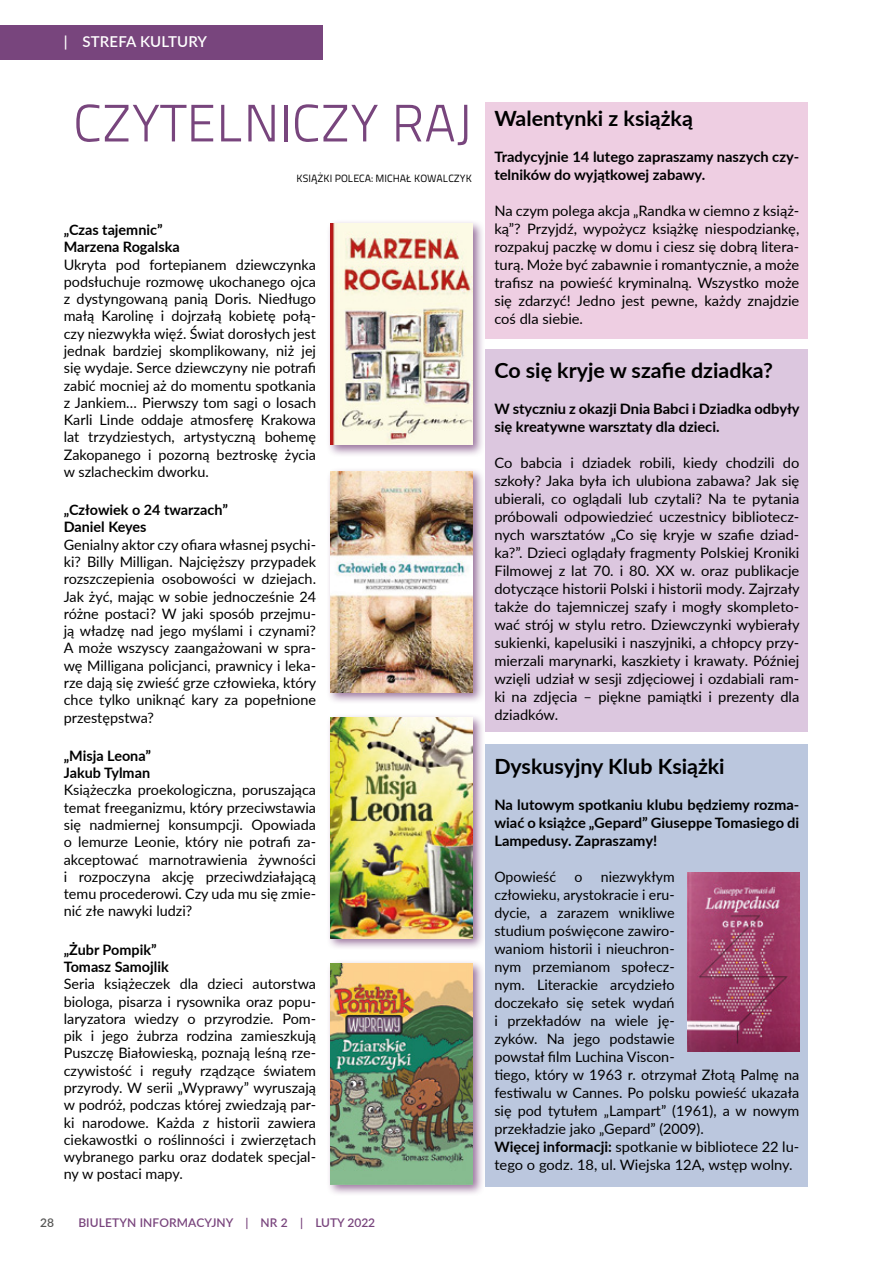
<style>
.page{position:relative;width:893px;height:1263px;background:#fff}
.page>*{position:absolute;margin:0;border:0;box-sizing:border-box;transform-origin:0 0}
.t1{font:300 52.5px "Titillium Text 22 L";color:#78457d}
.t2{font:700 21px "Lato";color:#000}
.t3{font:600 15px "Lato";letter-spacing:.01em;color:#fff}
.t4{font:14.4px/17.2px "Lato";color:#000;text-align:justify}
.t5{font:700 14.4px/18px "Lato";color:#000}
.t6{font:600 12px "Lato";letter-spacing:.01em;color:#79457d}
.t7{font:600 12px "Lato";color:#575756}
.t8{font:10.5px "Titillium Text 22 L";color:#000}
.s1{font-weight:700}
</style>
<div class="page">
<div style="left:0;top:26px;width:323px;height:34px;background:#78457d"></div>
<div style="left:486px;top:349px;width:322px;height:382px;background:#dcc7df"></div>
<div style="left:486px;top:102px;width:322px;height:236px;background:#eecee2"></div>
<div style="left:486px;top:744px;width:322px;height:442px;background:#bbc7de"></div>
<div style="left:327px;top:467px;width:158px;height:238px;background:#78457d;opacity:.75"></div>
<img style="left:330px;top:471px;width:142px;height:221px">
<div style="left:327px;top:220px;width:158px;height:237px;background:#78457d;opacity:.75"></div>
<img style="left:330px;top:223px;width:142px;height:221px">
<div style="left:327px;top:959px;width:158px;height:237px;background:#78457d;opacity:.75"></div>
<img style="left:330px;top:963px;width:142px;height:221px">
<div style="left:327px;top:713px;width:158px;height:238px;background:#78457d;opacity:.75"></div>
<img style="left:330px;top:717px;width:142px;height:221px">
<img style="left:687px;top:872px;width:112px;height:180px">
<p class="t3" style="left:64px;top:31px;width:145px">| STREFA KULTURY</p>
<h1 class="t1" style="left:74px;top:85px;width:400px">CZYTELNICZY RAJ</h1>
<p class="t8" style="left:297px;top:170px;width:177px">KSIĄŻKI POLECA: MICHAŁ KOWALCZYK</p>
<p class="t5" style="left:64px;top:220px;width:117px;line-height:17.2px">„Czas tajemnic”<br>Marzena Rogalska</p>
<p class="t4" style="left:64px;top:255px;width:254px">Ukryta pod fortepianem dziewczynka podsłuchuje rozmowę ukochanego ojca z dystyngowaną panią Doris. Niedługo małą Karolinę i dojrzałą kobietę połą&shy;czy niezwykła więź. Świat dorosłych jest jednak bardziej skomplikowany, niż jej się wydaje. Serce dziewczyny nie potrafi zabić mocniej aż do momentu spotkania z Jankiem… Pierwszy tom sagi o losach Karli Linde oddaje atmosferę Krakowa lat trzydziestych, artystyczną bohemę Zakopanego i pozorną beztroskę życia w szlacheckim dworku.</p>
<p class="t5" style="left:64px;top:501px;width:166px;line-height:17.2px">„Człowiek o 24 twarzach”<br>Daniel Keyes</p>
<p class="t4" style="left:64px;top:535px;width:254px">Genialny aktor czy ofiara własnej psychi&shy;ki? Billy Milligan. Najcięższy przypadek rozszczepienia osobowości w dziejach.<br>Jak żyć, mając w sobie jednocześnie 24 różne postaci? W jaki sposób przejmu&shy;ją władzę nad jego myślami i czynami?<br>A może wszyscy zaangażowani w spra&shy;wę Milligana policjanci, prawnicy i leka&shy;rze dają się zwieść grze człowieka, który chce tylko uniknąć kary za popełnione przestępstwa?</p>
<p class="t5" style="left:64px;top:746px;width:89px;line-height:17.2px">„Misja Leona”<br>Jakub Tylman</p>
<p class="t4" style="left:64px;top:781px;width:254px">Książeczka proekologiczna, poruszająca temat freeganizmu, który przeciwstawia się nadmiernej konsumpcji. Opowiada o lemurze Leonie, który nie potrafi za&shy;akceptować marnotrawienia żywności i rozpoczyna akcję przeciwdziałającą temu procederowi. Czy uda mu się zmie&shy;nić złe nawyki ludzi?</p>
<p class="t5" style="left:64px;top:940px;width:106px;line-height:17.2px">„Żubr Pompik”<br>Tomasz Samojlik</p>
<p class="t4" style="left:64px;top:975px;width:254px">Seria książeczek dla dzieci autorstwa biologa, pisarza i rysownika oraz popu&shy;laryzatora wiedzy o przyrodzie. Pom&shy;pik i jego żubrza rodzina zamieszkują Puszczę Białowieską, poznają leśną rze&shy;czywistość i reguły rządzące światem przyrody. W serii „Wyprawy” wyruszają w podróż, podczas której zwiedzają par&shy;ki narodowe. Każda z historii zawiera ciekawostki o roślinności i zwierzętach wybranego parku oraz dodatek specjal&shy;ny w postaci mapy.</p>
<p class="t7" style="left:40px;top:1213px;width:15px">28</p>
<p class="t6" style="left:78px;top:1213px;width:298px">BIULETYN INFORMACYJNY | NR 2 | LUTY 2022</p>
<h2 class="t2" style="left:494px;top:103px;width:200px">Walentynki z książką</h2>
<p class="t5" style="left:494px;top:147px;width:307px">Tradycyjnie 14 lutego zapraszamy naszych czy&shy;telników do wyjątkowej zabawy.</p>
<p class="t4" style="left:494px;top:201px;width:307px;line-height:18px">Na czym polega akcja „Randka w ciemno z książ&shy;ką”? Przyjdź, wypożycz książkę niespodziankę, rozpakuj paczkę w domu i ciesz się dobrą litera&shy;turą. Może być zabawnie i romantycznie, a może trafisz na powieść kryminalną. Wszystko może się zdarzyć! Jedno jest pewne, każdy znajdzie coś dla siebie.</p>
<h2 class="t2" style="left:494px;top:355px;width:280px">Co się kryje w szafie dziadka?</h2>
<p class="t5" style="left:494px;top:399px;width:307px">W styczniu z okazji Dnia Babci i Dziadka odbyły się kreatywne warsztaty dla dzieci.</p>
<p class="t4" style="left:494px;top:453px;width:307px;line-height:18px">Co babcia i dziadek robili, kiedy chodzili do szkoły? Jaka była ich ulubiona zabawa? Jak się ubierali, co oglądali lub czytali? Na te pytania próbowali odpowiedzieć uczestnicy bibliotecz&shy;nych warsztatów „Co się kryje w szafie dziad&shy;ka?”. Dzieci oglądały fragmenty Polskiej Kroniki Filmowej z lat 70. i 80. XX w. oraz publikacje dotyczące historii Polski i historii mody. Zajrzały także do tajemniczej szafy i mogły skompleto&shy;wać strój w stylu retro. Dziewczynki wybierały sukienki, kapelusiki i naszyjniki, a chłopcy przy&shy;mierzali marynarki, kaszkiety i krawaty. Później wzięli udział w sesji zdjęciowej i ozdabiali ram&shy;ki na zdjęcia – piękne pamiątki i prezenty dla dziadków.</p>
<h2 class="t2" style="left:494px;top:751px;width:232px">Dyskusyjny Klub Książki</h2>
<p class="t5" style="left:494px;top:795px;width:307px;text-align:justify">Na lutowym spotkaniu klubu będziemy rozma&shy;wiać o książce „Gepard” Giuseppe Tomasiego di Lampedusy. Zapraszamy!</p>
<p class="t4" style="left:494px;top:868px;width:63px">Opowieść</p>
<p class="t4" style="left:574px;top:868px;width:10px">o</p>
<p class="t4" style="left:494px;top:867px;width:307px;line-height:18px;text-align:left;text-indent:106px">niezwykłym<br>człowieku, arystokracie i eru-<br>dycie, a zarazem wnikliwe<br>studium poświęcone zawiro-<br>waniom historii i nieuchron-<br>nym przemianom społecz-<br>nym. Literackie arcydzieło<br>doczekało się setek wydań<br>i przekładów na wiele ję-<br>zyków. Na jego podstawie<br>powstał film Luchina Viscon-<br>tiego, który w 1963 r. otrzymał Złotą Palmę na festiwalu w Cannes. Po polsku powieść ukazała się pod tytułem „Lampart” (1961), a w nowym przekładzie jako „Gepard” (2009).<br><span class="s1">Więcej informacji:</span> spotkanie w bibliotece 22 lu&shy;tego o godz. 18, ul. Wiejska 12A, wstęp wolny.</p>
</div>
